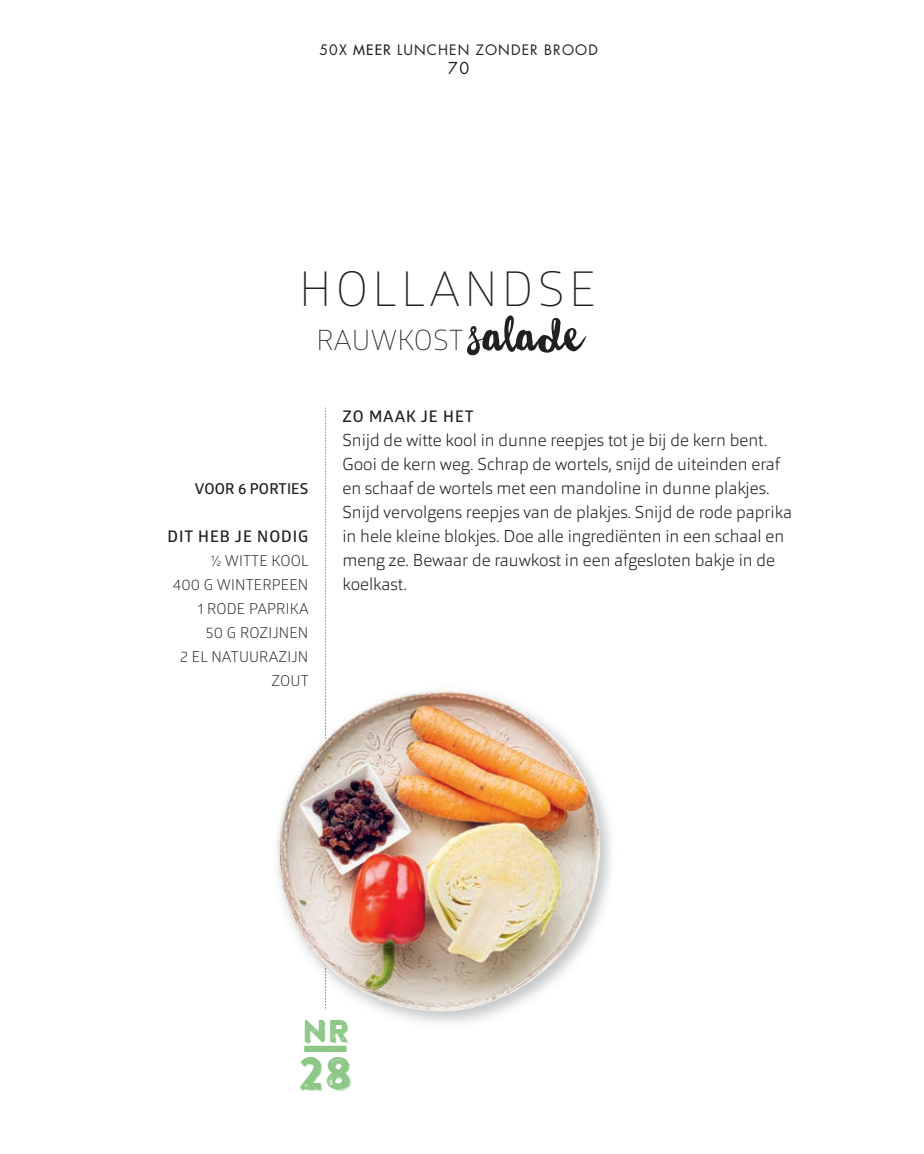
<style>
.page{position:relative;width:924px;height:1154px;background:#fff}
.page>*{position:absolute;margin:0;border:0;box-sizing:border-box;transform-origin:0 0}
.t1{font:300 48px "Glober";letter-spacing:.09em;color:#231f20}
.t2{font:45px "Brandon Printed Double";color:#8dc786}
.t3{font:31.6px "Brandon Printed Double";color:#8dc786}
.t4{font:300 28px "Glober";letter-spacing:.01em;color:#231f20}
.t5{font:200 17px/24px "Orgon";color:#231f20}
.t6{font:600 16px "Glober";letter-spacing:.06em;color:#231f20}
.t7{font:16px "Futura CE";color:#231f20}
.t8{font:15px/24px "Glober";letter-spacing:.01em;color:#231f20;text-align:right}
.t9{font:600 15px "Glober";letter-spacing:.01em;color:#231f20}
.t10{font:14px "Futura CE";letter-spacing:.08em;color:#231f20}
.s1{font-family:"Futura"}
.s2{font-family:"Wanderlust Letters";font-weight:400;font-size:60px}
</style>
<div class="page">
<svg style="left:304px;top:1045px;width:42px;height:6px"></svg>
<svg style="left:325px;top:407px;width:1px;height:284px"></svg>
<img style="left:305px;top:1019px;width:43px;height:9px">
<img style="left:277px;top:691px;width:323px;height:320px">
<p class="t10" style="left:319px;top:40px;width:280px">50X <span class="s1">MEER</span> LUNCHEN ZONDER BROOD</p>
<p class="t7" style="left:448px;top:58px;width:22px">70</p>
<h1 class="t1" style="left:299px;top:256px;width:298px">HOLLANDSE</h1>
<h3 class="t4" style="left:316px;top:321px;width:263px">RAUWKOST<span class="s2">salade</span></h3>
<p class="t9" style="left:195px;top:477px;width:115px">VOOR 6 PORTIES</p>
<p class="t6" style="left:168px;top:524px;width:142px">DIT HEB JE NODIG</p>
<p class="t8" style="left:173px;top:548px;width:137px">½ WITTE KOOL<br>400 G WINTERPEEN<br>1 RODE PAPRIKA<br>50 G ROZIJNEN<br>2 EL NATUURAZIJN<br>ZOUT</p>
<p class="t6" style="left:342px;top:404px;width:133px">ZO MAAK JE HET</p>
<p class="t5" style="left:342px;top:427px;width:451px">Snĳd de witte kool in dunne reepjes tot je bĳ de kern bent.<br>Gooi de kern weg. Schrap de wortels, snĳd de uiteinden eraf en schaaf de wortels met een mandoline in dunne plakjes.<br>Snĳd vervolgens reepjes van de plakjes. Snĳd de rode paprika in hele kleine blokjes. Doe alle ingrediënten in een schaal en meng ze. Bewaar de rauwkost in een afgesloten bakje in de koelkast.</p>
<h3 class="t3" style="left:302px;top:1011px;width:49px">NR</h3>
<h2 class="t2" style="left:298px;top:1044px;width:56px">28</h2>
</div>
